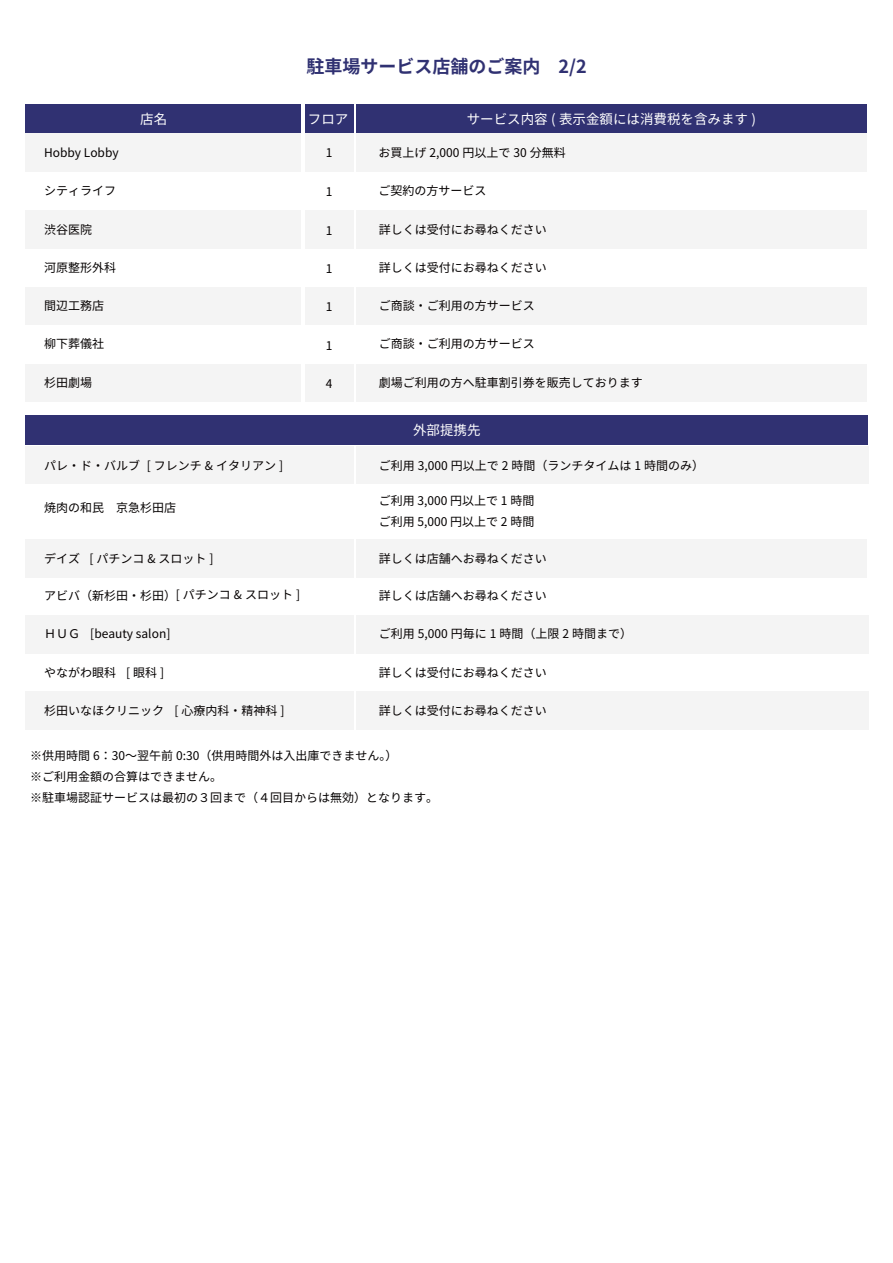
<style>
.page{position:relative;width:893px;height:1263px;background:#fff}
.page>*{position:absolute;margin:0;border:0;box-sizing:border-box;transform-origin:0 0}
.t1{font:700 18px "Noto Sans CJ Kjp";color:#303172}
.t2{font:13.5px "Noto Sans CJ Kjp";color:#fff}
.t3{font:12px/21px "Noto Sans CJ Kjp";color:#040000}
</style>
<div class="page">
<div style="left:25px;top:104px;width:276px;height:30px;background:#303172"></div>
<div style="left:304px;top:104px;width:49px;height:30px;background:#303172"></div>
<div style="left:25px;top:415px;width:843px;height:29px;background:#303172"></div>
<div style="left:356px;top:104px;width:511px;height:30px;background:#303172"></div>
<div style="left:25px;top:446px;width:328px;height:38px;background:#f4f4f4"></div>
<div style="left:356px;top:446px;width:512px;height:38px;background:#f4f4f4"></div>
<div style="left:25px;top:539px;width:328px;height:39px;background:#f4f4f4"></div>
<div style="left:356px;top:539px;width:511px;height:39px;background:#f4f4f4"></div>
<div style="left:25px;top:615px;width:328px;height:38px;background:#f4f4f4"></div>
<div style="left:356px;top:615px;width:512px;height:38px;background:#f4f4f4"></div>
<div style="left:25px;top:692px;width:328px;height:38px;background:#f4f4f4"></div>
<div style="left:356px;top:692px;width:512px;height:38px;background:#f4f4f4"></div>
<div style="left:25px;top:363px;width:328px;height:38px;background:#f4f4f4"></div>
<div style="left:356px;top:363px;width:511px;height:38px;background:#f4f4f4"></div>
<div style="left:25px;top:287px;width:328px;height:38px;background:#f4f4f4"></div>
<div style="left:356px;top:287px;width:511px;height:38px;background:#f4f4f4"></div>
<div style="left:25px;top:210px;width:328px;height:38px;background:#f4f4f4"></div>
<div style="left:356px;top:210px;width:511px;height:38px;background:#f4f4f4"></div>
<div style="left:25px;top:134px;width:328px;height:38px;background:#f4f4f4"></div>
<div style="left:356px;top:134px;width:511px;height:38px;background:#f4f4f4"></div>
<hr style="left:301px;top:104px;width:3px;height:298px;background:#fff">
<h1 class="t1" style="left:306px;top:56px;width:282px">駐車場サービス店舗のご案内　2/2</h1>
<p class="t2" style="left:140px;top:112px;width:28px">店名</p>
<p class="t2" style="left:308px;top:112px;width:42px">フロア</p>
<p class="t2" style="left:467px;top:112px;width:291px">サービス内容 ( 表示金額には消費税を含みます )</p>
<p class="t3" style="left:44px;top:142px;width:76px">Hobby Lobby</p>
<p class="t3" style="left:326px;top:142px;width:8px">1</p>
<p class="t3" style="left:378px;top:142px;width:189px">お買上げ 2,000 円以上で 30 分無料</p>
<p class="t3" style="left:44px;top:181px;width:73px">シティライフ</p>
<p class="t3" style="left:326px;top:182px;width:8px">1</p>
<p class="t3" style="left:378px;top:181px;width:109px">ご契約の方サービス</p>
<p class="t3" style="left:44px;top:219px;width:50px">渋谷医院</p>
<p class="t3" style="left:326px;top:220px;width:8px">1</p>
<p class="t3" style="left:379px;top:219px;width:169px">詳しくは受付にお尋ねください</p>
<p class="t3" style="left:44px;top:257px;width:73px">河原整形外科</p>
<p class="t3" style="left:326px;top:258px;width:8px">1</p>
<p class="t3" style="left:379px;top:257px;width:169px">詳しくは受付にお尋ねください</p>
<p class="t3" style="left:44px;top:295px;width:61px">間辺工務店</p>
<p class="t3" style="left:326px;top:296px;width:8px">1</p>
<p class="t3" style="left:379px;top:295px;width:157px">ご商談・ご利用の方サービス</p>
<p class="t3" style="left:44px;top:334px;width:61px">柳下葬儀社</p>
<p class="t3" style="left:326px;top:335px;width:8px">1</p>
<p class="t3" style="left:379px;top:334px;width:157px">ご商談・ご利用の方サービス</p>
<p class="t3" style="left:326px;top:373px;width:8px">4</p>
<p class="t3" style="left:44px;top:372px;width:49px">杉田劇場</p>
<p class="t3" style="left:379px;top:372px;width:265px">劇場ご利用の方へ駐車割引券を販売しております</p>
<p class="t2" style="left:413px;top:423px;width:69px">外部提携先</p>
<p class="t3" style="left:44px;top:455px;width:240px">パレ・ド・バルブ [ フレンチ &amp; イタリアン ]</p>
<p class="t3" style="left:379px;top:455px;width:327px">ご利用 3,000 円以上で 2 時間（ランチタイムは 1 時間のみ）</p>
<p class="t3" style="left:44px;top:497px;width:146px">焼肉の和民　京急杉田店　</p>
<p class="t3" style="left:379px;top:490px;width:157px">ご利用 3,000 円以上で 1 時間ご利用 5,000 円以上で 2 時間</p>
<p class="t3" style="left:44px;top:548px;width:171px">デイズ [ パチンコ &amp; スロット ]</p>
<p class="t3" style="left:379px;top:548px;width:169px">詳しくは店舗へお尋ねください</p>
<p class="t3" style="left:44px;top:585px;width:257px">アビバ（新杉田・杉田）[ パチンコ &amp; スロット ]</p>
<p class="t3" style="left:379px;top:585px;width:169px">詳しくは店舗へお尋ねください</p>
<p class="t3" style="left:44px;top:623px;width:128px">ＨＵＧ [beauty salon]</p>
<p class="t3" style="left:379px;top:624px;width:255px">ご利用 5,000 円毎に 1 時間（上限 2 時間まで）</p>
<p class="t3" style="left:44px;top:662px;width:121px">やながわ眼科 [ 眼科 ]</p>
<p class="t3" style="left:379px;top:662px;width:169px">詳しくは受付にお尋ねください</p>
<p class="t3" style="left:44px;top:700px;width:242px">杉田いなほクリニック [ 心療内科・精神科 ]</p>
<p class="t3" style="left:379px;top:700px;width:169px">詳しくは受付にお尋ねください</p>
<p class="t3" style="left:30px;top:745px;width:409px">※供用時間 6：30～翌午前 0:30（供用時間外は入出庫できません。）<br>※ご利用金額の合算はできません。<br>※駐車場認証サービスは最初の３回まで（４回目からは無効）となります。</p>
</div>
